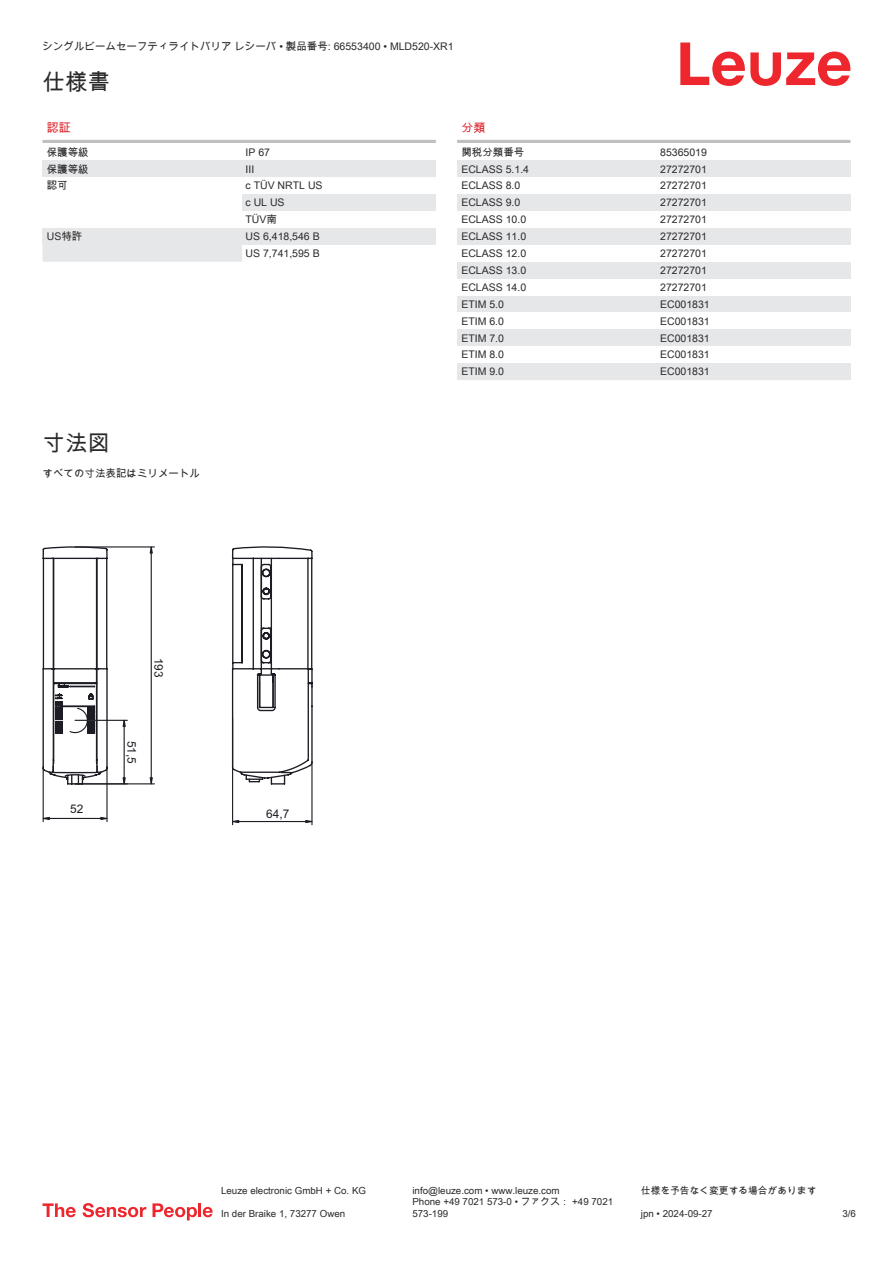
<style>
.page{position:relative;width:893px;height:1263px;background:#fff}
.page>*{position:absolute;margin:0;border:0;box-sizing:border-box;transform-origin:0 0}
.t1{font:22.5px "Arial Unicode MS";color:#2b292a}
.t2{font:12px "Arial Unicode MS";color:#db2a30}
.t3{font:11.85px "Arial";color:#1c1d24}
.t4{font:10.5px/17px "Arial Unicode MS";color:#2b292a}
.t5{font:9.75px/11.7px "Arial Unicode MS";color:#2b292a}
</style>
<div class="page">
<svg style="left:680px;top:43px;width:170px;height:43px"></svg>
<hr style="left:43px;top:140px;width:393px;height:3px;background:#bdbfc1">
<svg style="left:43px;top:160px;width:393px;height:102px"></svg>
<div style="left:242px;top:194px;width:194px;height:17px;background:#e6e7e9"></div>
<div style="left:43px;top:228px;width:199px;height:17px;background:#e6e7e9"></div>
<div style="left:242px;top:228px;width:194px;height:17px;background:#e6e7e9"></div>
<div style="left:242px;top:245px;width:194px;height:17px;background:#fff"></div>
<hr style="left:457px;top:140px;width:393px;height:3px;background:#bdbfc1">
<div style="left:457px;top:160px;width:200px;height:17px;background:#e6e7e9"></div>
<div style="left:657px;top:160px;width:193px;height:17px;background:#e6e7e9"></div>
<div style="left:457px;top:194px;width:200px;height:17px;background:#e6e7e9"></div>
<div style="left:657px;top:194px;width:193px;height:17px;background:#e6e7e9"></div>
<div style="left:457px;top:228px;width:200px;height:17px;background:#e6e7e9"></div>
<div style="left:657px;top:228px;width:193px;height:17px;background:#e6e7e9"></div>
<div style="left:457px;top:262px;width:200px;height:17px;background:#e6e7e9"></div>
<div style="left:657px;top:262px;width:193px;height:17px;background:#e6e7e9"></div>
<div style="left:457px;top:296px;width:200px;height:16px;background:#e6e7e9"></div>
<div style="left:657px;top:296px;width:193px;height:16px;background:#e6e7e9"></div>
<div style="left:457px;top:329px;width:200px;height:17px;background:#e6e7e9"></div>
<div style="left:657px;top:329px;width:193px;height:17px;background:#e6e7e9"></div>
<div style="left:457px;top:363px;width:200px;height:17px;background:#e6e7e9"></div>
<div style="left:657px;top:363px;width:193px;height:17px;background:#e6e7e9"></div>
<svg style="left:43px;top:1203px;width:33px;height:14px"></svg>
<svg style="left:83px;top:1203px;width:63px;height:14px"></svg>
<svg style="left:153px;top:1203px;width:44px;height:17px"></svg>
<hr style="left:198px;top:1203px;width:3px;height:14px;background:#ed272d">
<svg style="left:203px;top:1207px;width:10px;height:10px"></svg>
<svg style="left:43px;top:546px;width:243px;height:239px"></svg>
<svg style="left:231px;top:546px;width:82px;height:237px"></svg>
<hr style="left:106px;top:767px;width:2px;height:55px;background:#1c1d24">
<hr style="left:43px;top:767px;width:1px;height:55px;background:#1c1d24">
<hr style="left:49px;top:818px;width:52px;height:1px;background:#1c1d24">
<svg style="left:100px;top:816px;width:8px;height:5px"></svg>
<svg style="left:43px;top:816px;width:8px;height:5px"></svg>
<hr style="left:75px;top:720px;width:52px;height:1px;background:#1c1d24">
<hr style="left:124px;top:726px;width:1px;height:52px;background:#1c1d24">
<svg style="left:122px;top:776px;width:4px;height:9px"></svg>
<svg style="left:122px;top:713px;width:4px;height:15px"></svg>
<hr style="left:75px;top:783px;width:79px;height:1px;background:#1c1d24">
<hr style="left:75px;top:546px;width:79px;height:1px;background:#1c1d24">
<hr style="left:151px;top:553px;width:1px;height:225px;background:#1c1d24">
<svg style="left:149px;top:776px;width:5px;height:9px"></svg>
<svg style="left:149px;top:546px;width:5px;height:8px"></svg>
<hr style="left:311px;top:762px;width:2px;height:63px;background:#1c1d24">
<hr style="left:232px;top:718px;width:1px;height:107px;background:#1c1d24">
<hr style="left:239px;top:821px;width:67px;height:1px;background:#1c1d24">
<svg style="left:305px;top:819px;width:8px;height:5px"></svg>
<svg style="left:233px;top:819px;width:7px;height:5px"></svg>
<p class="t4" style="left:43px;top:38px;width:413px">シングルビームセーフティライトバリア レシーバ • 製品番号: 66553400 • MLD520-XR1</p>
<h1 class="t1" style="left:43px;top:66px;width:69px">仕様書</h1>
<p class="t2" style="left:47px;top:119px;width:25px">認証</p>
<p class="t4" style="left:47px;top:143px;width:43px">保護等級</p>
<p class="t4" style="left:246px;top:143px;width:26px">IP 67</p>
<p class="t4" style="left:47px;top:160px;width:43px">保護等級</p>
<p class="t4" style="left:246px;top:161px;width:10px">III</p>
<p class="t4" style="left:47px;top:177px;width:22px">認可</p>
<p class="t4" style="left:246px;top:177px;width:79px">c TÜV NRTL US c UL US<br>TÜV南</p>
<p class="t4" style="left:47px;top:228px;width:37px">US特許</p>
<p class="t4" style="left:246px;top:228px;width:76px">US 6,418,546 B<br>US 7,741,595 B</p>
<p class="t2" style="left:461px;top:119px;width:25px">分類</p>
<p class="t4" style="left:461px;top:143px;width:64px">関税分類番号</p>
<p class="t4" style="left:660px;top:143px;width:48px">85365019</p>
<p class="t4" style="left:461px;top:160px;width:69px">ECLASS 5.1.4</p>
<p class="t4" style="left:660px;top:160px;width:48px">27272701</p>
<p class="t4" style="left:461px;top:177px;width:60px">ECLASS 8.0</p>
<p class="t4" style="left:660px;top:177px;width:48px">27272701</p>
<p class="t4" style="left:461px;top:194px;width:60px">ECLASS 9.0</p>
<p class="t4" style="left:660px;top:194px;width:48px">27272701</p>
<p class="t4" style="left:461px;top:211px;width:66px">ECLASS 10.0</p>
<p class="t4" style="left:660px;top:211px;width:48px">27272701</p>
<p class="t4" style="left:461px;top:228px;width:66px">ECLASS 11.0</p>
<p class="t4" style="left:660px;top:228px;width:48px">27272701</p>
<p class="t4" style="left:461px;top:245px;width:66px">ECLASS 12.0</p>
<p class="t4" style="left:660px;top:245px;width:48px">27272701</p>
<p class="t4" style="left:461px;top:262px;width:66px">ECLASS 13.0</p>
<p class="t4" style="left:660px;top:262px;width:48px">27272701</p>
<p class="t4" style="left:461px;top:278px;width:66px">ECLASS 14.0</p>
<p class="t4" style="left:660px;top:278px;width:48px">27272701</p>
<p class="t4" style="left:461px;top:295px;width:44px">ETIM 5.0</p>
<p class="t4" style="left:660px;top:295px;width:51px">EC001831</p>
<p class="t4" style="left:461px;top:312px;width:44px">ETIM 6.0</p>
<p class="t4" style="left:660px;top:312px;width:51px">EC001831</p>
<p class="t4" style="left:461px;top:329px;width:44px">ETIM 7.0</p>
<p class="t4" style="left:660px;top:329px;width:51px">EC001831</p>
<p class="t4" style="left:461px;top:346px;width:44px">ETIM 8.0</p>
<p class="t4" style="left:660px;top:346px;width:51px">EC001831</p>
<p class="t4" style="left:461px;top:363px;width:44px">ETIM 9.0</p>
<p class="t4" style="left:660px;top:363px;width:51px">EC001831</p>
<h1 class="t1" style="left:43px;top:427px;width:69px">寸法図</h1>
<p class="t4" style="left:43px;top:464px;width:159px">すべての寸法表記はミリメートル</p>
<p class="t3" style="left:70px;top:804px;width:15px">52</p>
<p class="t3" style="left:163px;top:658px;width:21px;rotate:90deg">193</p>
<p class="t3" style="left:136px;top:741px;width:25px;rotate:90deg">51,5</p>
<p class="t3" style="left:266px;top:810px;width:25px">64,7</p>
<p class="t5" style="left:221px;top:1184px;width:146px">Leuze electronic GmbH + Co. KG</p>
<p class="t5" style="left:412px;top:1184px;width:149px">info@leuze.com • www.leuze.com</p>
<p class="t5" style="left:641px;top:1184px;width:177px">仕様を予告なく変更する場合があります</p>
<p class="t5" style="left:221px;top:1207px;width:126px">In der Braike 1, 73277 Owen</p>
<p class="t5" style="left:412px;top:1196px;width:202px">Phone +49 7021 573-0 • ファクス： +49 7021<br>573-199</p>
<p class="t5" style="left:641px;top:1207px;width:73px">jpn • 2024-09-27</p>
<p class="t5" style="left:842px;top:1207px;width:15px">3/6</p>
</div>
